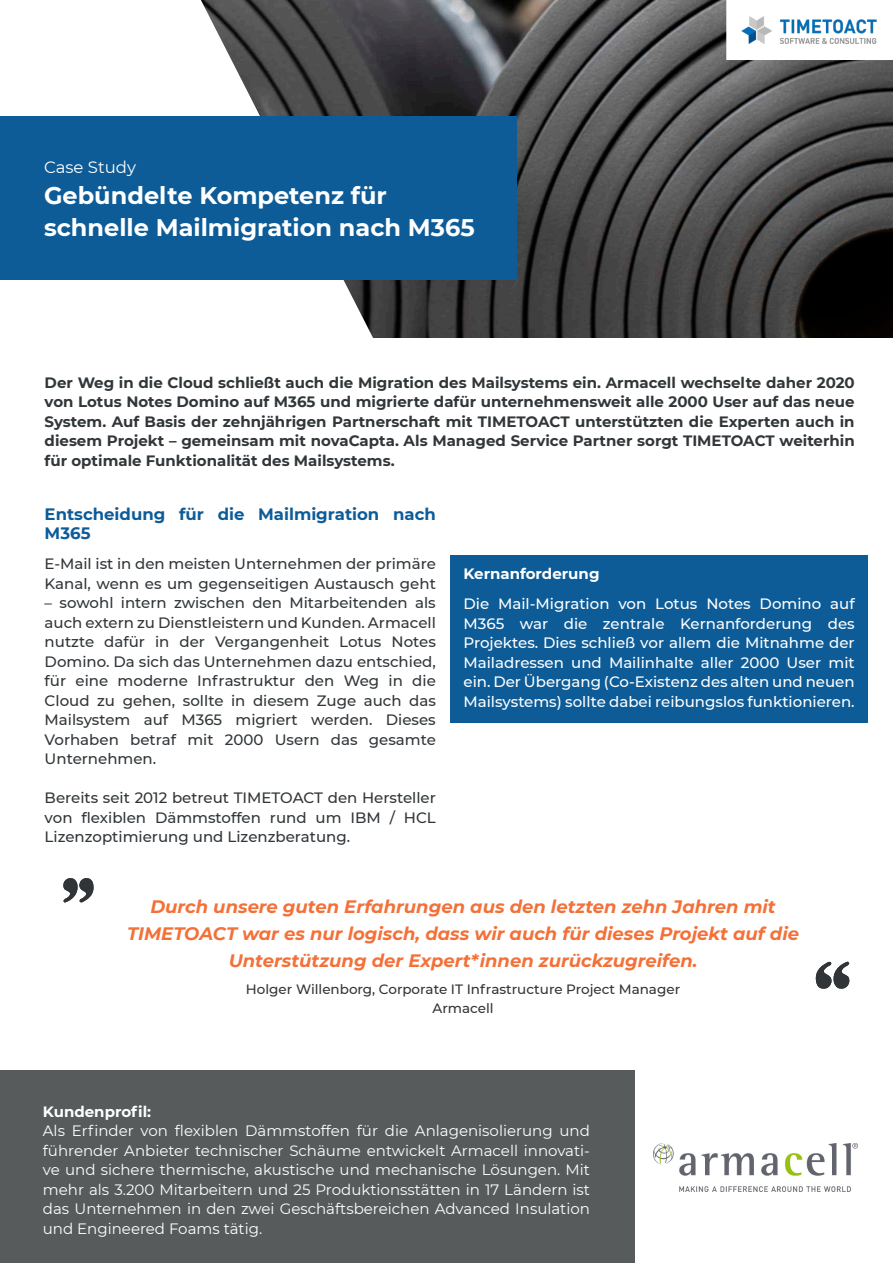
<style>
.page{position:relative;width:893px;height:1263px;background:#fff}
.page>*{position:absolute;margin:0;border:0;box-sizing:border-box;transform-origin:0 0}
.t1{font:700 24px/31.5px "Montserrat";color:#fff}
.t2{font:italic 700 18px "Montserrat";color:#f37138}
.t3{font:700 16.5px/19.5px "Montserrat";color:#0d5c98}
.t4{font:16.5px "Montserrat";color:#fff}
.t5{font:500 15px/19.5px "Montserrat";color:#313639;text-align:justify}
.t6{font:700 15px/19.5px "Montserrat";color:#313639;text-align:justify}
.t7{font:15px/19.5px "Montserrat";color:#fff;text-align:justify}
.t8{font:500 15px/19.5px "Montserrat";color:#fff;text-align:justify}
.t9{font:700 15px "Montserrat";color:#fff}
.t10{font:500 13.5px "Montserrat";color:#313538}
</style>
<div class="page">
<div style="left:450px;top:556px;width:417px;height:167px;background:#0d5c98"></div>
<img style="left:398px;top:0;width:495px;height:338px">
<svg style="left:0;top:0;width:398px;height:338px"></svg>
<div style="left:0;top:116px;width:516px;height:163px;background:#0d5c98"></div>
<div style="left:0;top:1070px;width:635px;height:193px;background:#585b5c"></div>
<svg style="left:726px;top:0;width:167px;height:60px"></svg>
<img style="left:741px;top:14px;width:138px;height:34px">
<img style="left:653px;top:1144px;width:205px;height:48px">
<svg style="left:63px;top:878px;width:31px;height:25px"></svg>
<svg style="left:815px;top:961px;width:35px;height:28px"></svg>
<p class="t4" style="left:44px;top:155px;width:93px">Case Study</p>
<p class="t1" style="left:44px;top:179px;width:432px">Gebündelte Kompetenz für schnelle Mailmigration nach M365</p>
<p class="t6" style="left:45px;top:372px;width:812px">Der Weg in die Cloud schließt auch die Migration des Mailsystems ein. Armacell wechselte daher 2020 von Lotus Notes Domino auf M365 und migrierte dafür unternehmensweit alle 2000 User auf das neue System. Auf Basis der zehnjährigen Partnerschaft mit TIMETOACT unterstützten die Experten auch in diesem Projekt – gemeinsam mit novaCapta. Als Managed Service Partner sorgt TIMETOACT weiterhin für optimale Funktionalität des Mailsystems.</p>
<p class="t3" style="left:45px;top:503px;width:393px">Entscheidung für die Mailmigration nach<br>M365</p>
<p class="t5" style="left:45px;top:554px;width:393px">E-Mail ist in den meisten Unternehmen der primäre<br>Kanal, wenn es um gegenseitigen Austausch geht</p>
<p class="t5" style="left:45px;top:593px;width:393px">– sowohl intern zwischen den Mitarbeitenden als auch extern zu Dienstleistern und Kunden. Armacell nutzte dafür in der Vergangenheit Lotus Notes Domino. Da sich das Unternehmen dazu entschied, für eine moderne Infrastruktur den Weg in die Cloud zu gehen, sollte in diesem Zuge auch das Mailsystem auf M365 migriert werden. Dieses Vorhaben betraf mit 2000 Usern das gesamte Unternehmen.</p>
<p class="t5" style="left:45px;top:788px;width:393px">Bereits seit 2012 betreut TIMETOACT den Hersteller von flexiblen Dämmstoffen rund um IBM / HCL Lizenzoptimierung und Lizenzberatung.</p>
<p class="t9" style="left:463px;top:563px;width:138px">Kernanforderung</p>
<p class="t8" style="left:463px;top:593px;width:393px">Die Mail-Migration von Lotus Notes Domino auf M365 war die zentrale Kernanforderung des Projektes. Dies schließ vor allem die Mitnahme der Mailadressen und Mailinhalte aller 2000 User mit ein. Der Übergang (Co-Existenz des alten und neuen Mailsystems) sollte dabei reibungslos funktionieren.</p>
<p class="t2" style="left:150px;top:893px;width:627px">Durch unsere guten Erfahrungen aus den letzten zehn Jahren mit</p>
<p class="t2" style="left:127px;top:920px;width:673px">TIMETOACT war es nur logisch, dass wir auch für dieses Projekt auf die</p>
<p class="t2" style="left:229px;top:947px;width:470px">Unterstützung der Expert*innen zurückzugreifen.</p>
<p class="t10" style="left:246px;top:979px;width:436px">Holger Willenborg, Corporate IT Infrastructure Project Manager</p>
<p class="t10" style="left:433px;top:999px;width:63px">Armacell</p>
<p class="t9" style="left:43px;top:1100px;width:110px">Kundenprofil:</p>
<p class="t7" style="left:43px;top:1120px;width:549px">Als Erfinder von flexiblen Dämmstoffen für die Anlagenisolierung und führender Anbieter technischer Schäume entwickelt Armacell innovati&shy;ve und sichere thermische, akustische und mechanische Lösungen. Mit mehr als 3.200 Mitarbeitern und 25 Produktionsstätten in 17 Ländern ist das Unternehmen in den zwei Geschäftsbereichen Advanced Insulation und Engineered Foams tätig.</p>
</div>
